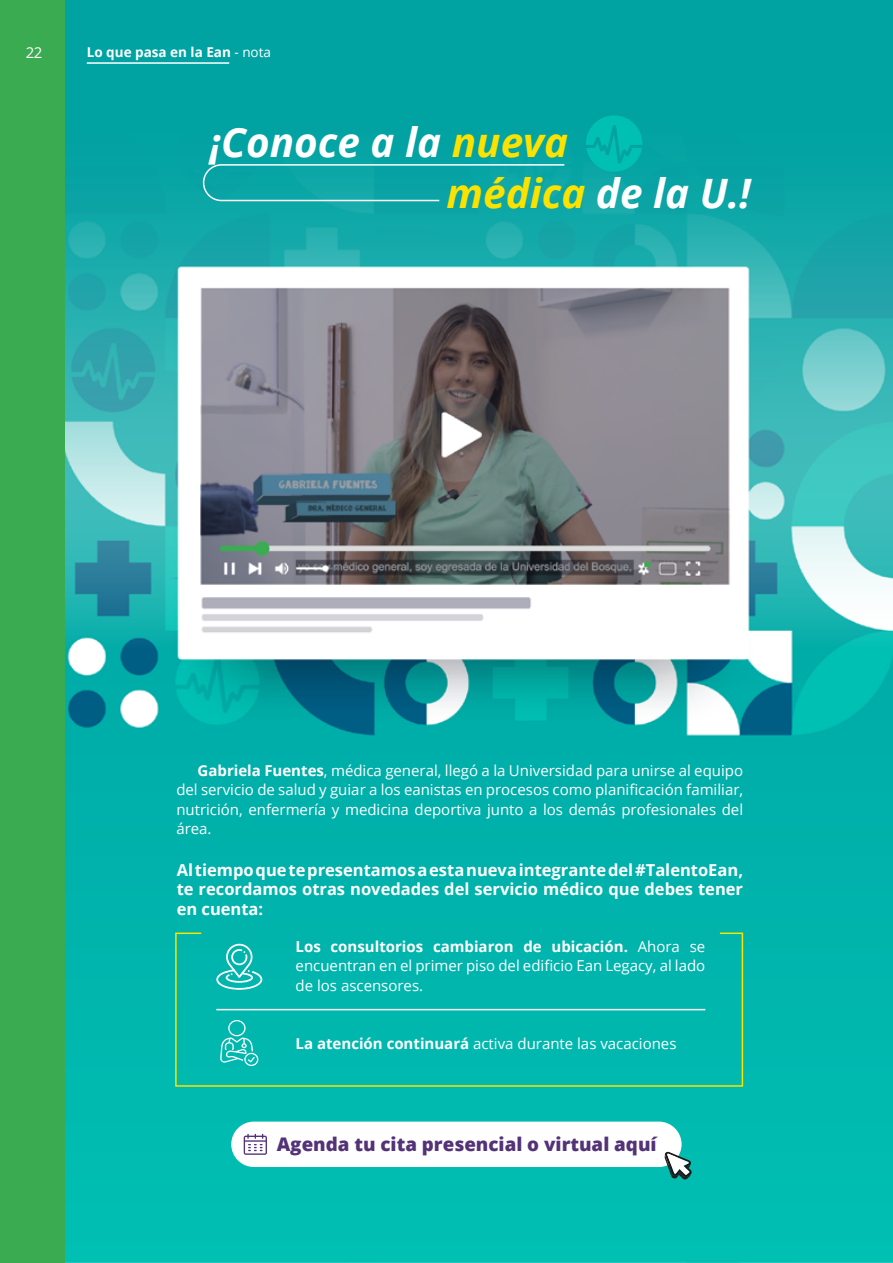
<style>
.page{position:relative;width:893px;height:1263px;background:#fff}
.page>*{position:absolute;margin:0;border:0;box-sizing:border-box;transform-origin:0 0}
.t1{font:italic 700 40.5px/51.2px "Open Sans";color:#fff}
.t2{font:800 18.75px "Open Sans";color:#533278}
.t3{font:700 16.5px/19.5px "Open Sans";color:#fff;text-align:justify}
.t4{font:15px/19.5px "Open Sans";color:#fff;text-align:justify}
.t5{font:700 13.5px "Open Sans";color:#fff}
.s1{font-weight:400}
.s2{color:#fbe200}
.s3{font-weight:700}
</style>
<div class="page">
<img style="left:65px;top:0;width:828px;height:1263px">
<div style="left:0;top:0;width:65px;height:1263px;background:#3bab52"></div>
<svg style="left:586px;top:115px;width:56px;height:57px;background:#01b5ad"></svg>
<svg style="left:202px;top:163px;width:364px;height:39px;background:#1aaaab"></svg>
<div style="left:174px;top:932px;width:570px;height:155px;background:#00b7ae"></div>
<svg style="left:216px;top:944px;width:46px;height:46px;background:#37c4be"></svg>
<div style="left:231px;top:1121px;width:451px;height:46px;background:#fff;border-radius:23px"></div>
<svg style="left:244px;top:1134px;width:23px;height:21px"></svg>
<svg style="left:665px;top:1152px;width:27px;height:27px"></svg>
<svg style="left:220px;top:1020px;width:38px;height:46px;background:#31c5bd"></svg>
<hr style="left:216px;top:1009px;width:489px;height:1px;background:#fff">
<hr style="left:87px;top:62px;width:142px;height:2px;background:#fff">
<p class="t4" style="left:26px;top:42px;width:18px">22</p>
<p class="t5" style="left:87px;top:43px;width:186px">Lo que pasa en la Ean <span class="s1">- nota</span></p>
<h1 class="t1" style="left:446px;top:116px;width:306px;text-indent:-237px">¡Conoce a la <span class="s2">nueva<br>médica</span> de la U.!</h1>
<p class="t4" style="left:176px;top:760px;width:568px;text-indent:21px"><span class="s3">Gabriela Fuentes</span>, médica general, llegó a la Universidad para unirse al equipo del servicio de salud y guiar a los eanistas en procesos como planificación familiar, nutrición, enfermería y medicina deportiva junto a los demás profesionales del área.</p>
<p class="t3" style="left:177px;top:860px;width:568px">Al tiempo que te presentamos a esta nueva integrante del #TalentoEan, te recordamos otras novedades del servicio médico que debes tener en cuenta:</p>
<p class="t4" style="left:296px;top:936px;width:411px"><span class="s3">Los consultorios cambiaron de ubicación.</span> Ahora se encuentran en el primer piso del edificio Ean Legacy, al lado de los ascensores.</p>
<p class="t4" style="left:296px;top:1033px;width:382px"><span class="s3">La atención continuará</span> activa durante las vacaciones</p>
<p class="t2" style="left:277px;top:1130px;width:381px">Agenda tu cita presencial o virtual aquí</p>
</div>
